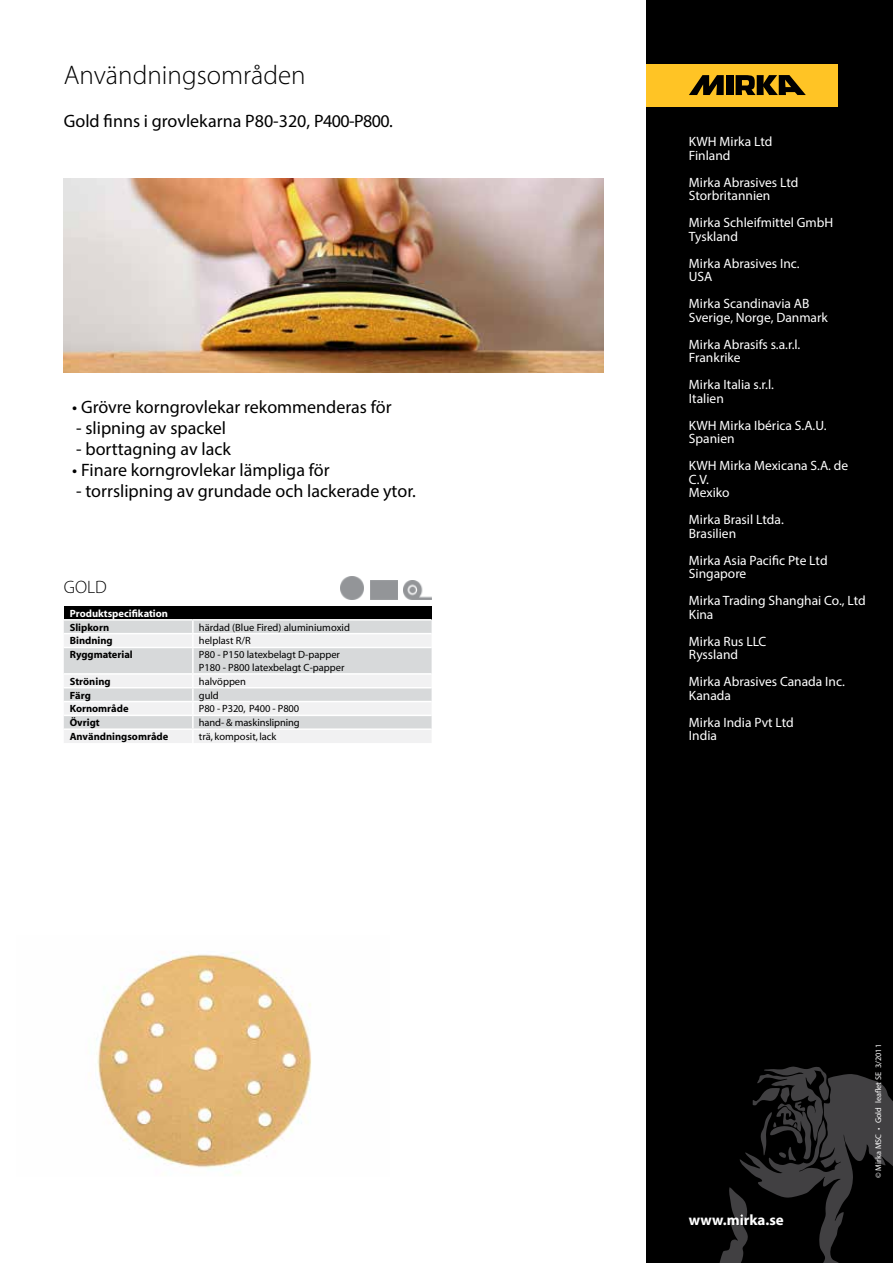
<style>
.page{position:relative;width:893px;height:1263px;background:#fff}
.page>*{position:absolute;margin:0;border:0;box-sizing:border-box;transform-origin:0 0}
.t1{font:300 27px "Myriad Pro";color:#000}
.t2{font:18px "Myriad Pro";color:#000}
.t3{font:300 18px "Myriad Pro";color:#000}
.t4{font:700 15px "Myriad Pro";color:#fff}
.t5{font:13.5px/13.5px "Myriad Pro";color:#fff}
.t6{font:10.5px/12.6px "Myriad";color:#000}
.t7{font:700 10.5px "Myriad";color:#000}
.t8{font:700 10.5px "Myriad";color:#fff}
.t9{font:8.25px "Myriad Pro";color:#fff}
</style>
<div class="page">
<div style="left:646px;top:0;width:247px;height:1263px;background:#000"></div>
<svg style="left:719px;top:1066px;width:174px;height:197px"></svg>
<div style="left:646px;top:64px;width:192px;height:42px;background:#ffc425"></div>
<svg style="left:689px;top:75px;width:35px;height:20px"></svg>
<div style="left:726px;top:75px;width:7px;height:20px;background:#000"></div>
<svg style="left:736px;top:75px;width:70px;height:20px"></svg>
<img style="left:64px;top:179px;width:540px;height:193px">
<img style="left:96px;top:952px;width:216px;height:222px">
<img style="left:403px;top:581px;width:29px;height:18px">
<img style="left:340px;top:576px;width:23px;height:23px">
<div style="left:64px;top:606px;width:368px;height:14px;background:#000"></div>
<svg style="left:64px;top:620px;width:368px;height:123px"></svg>
<hr style="left:64px;top:619px;width:129px;height:1px;background:#fff">
<hr style="left:193px;top:619px;width:239px;height:1px;background:#fff">
<h1 class="t1" style="left:64px;top:59px;width:243px">Användningsområden</h1>
<h2 class="t2" style="left:64px;top:109px;width:331px">Gold finns i grovlekarna P80-320, P400-P800.</h2>
<h2 class="t2" style="left:72px;top:396px;width:321px">• Grövre korngrovlekar rekommenderas för</h2>
<h2 class="t2" style="left:76px;top:417px;width:152px">- slipning av spackel</h2>
<h2 class="t2" style="left:76px;top:438px;width:156px">- borttagning av lack</h2>
<h2 class="t2" style="left:72px;top:459px;width:259px">• Finare korngrovlekar lämpliga för</h2>
<h2 class="t2" style="left:76px;top:480px;width:341px">- torrslipning av grundade och lackerade ytor.</h2>
<h2 class="t3" style="left:64px;top:576px;width:45px">GOLD</h2>
<p class="t8" style="left:70px;top:608px;width:100px">Produktspecifikation</p>
<p class="t7" style="left:70px;top:622px;width:41px">Slipkorn</p>
<p class="t6" style="left:199px;top:621px;width:153px">härdad (Blue Fired) aluminiumoxid</p>
<p class="t7" style="left:70px;top:635px;width:44px">Bindning</p>
<p class="t6" style="left:199px;top:635px;width:53px">helplast R/R</p>
<p class="t7" style="left:70px;top:649px;width:64px">Ryggmaterial</p>
<p class="t6" style="left:199px;top:649px;width:147px">P80 - P150 latexbelagt D-papper<br>P180 - P800 latexbelagt C-papper</p>
<p class="t7" style="left:70px;top:676px;width:42px">Ströning</p>
<p class="t6" style="left:199px;top:675px;width:49px">halvöppen</p>
<p class="t7" style="left:70px;top:690px;width:23px">Färg</p>
<p class="t6" style="left:199px;top:689px;width:22px">guld</p>
<p class="t7" style="left:70px;top:703px;width:60px">Kornområde</p>
<p class="t6" style="left:199px;top:703px;width:102px">P80 - P320, P400 - P800</p>
<p class="t7" style="left:70px;top:717px;width:31px">Övrigt</p>
<p class="t6" style="left:199px;top:717px;width:102px">hand- &amp; maskinslipning</p>
<p class="t7" style="left:70px;top:731px;width:100px">Användningsområde</p>
<p class="t6" style="left:199px;top:731px;width:79px">trä, komposit, lack</p>
<p class="t5" style="left:689px;top:135px;width:85px">KWH Mirka Ltd<br>Finland</p>
<p class="t5" style="left:689px;top:175px;width:111px">Mirka Abrasives Ltd<br>Storbritannien</p>
<p class="t5" style="left:689px;top:216px;width:146px">Mirka Schleifmittel GmbH<br>Tyskland</p>
<p class="t5" style="left:689px;top:256px;width:112px">Mirka Abrasives Inc.<br>USA</p>
<p class="t5" style="left:689px;top:297px;width:141px">Mirka Scandinavia AB<br>Sverige, Norge, Danmark</p>
<p class="t5" style="left:689px;top:337px;width:113px">Mirka Abrasifs s.a.r.l.<br>Frankrike</p>
<p class="t5" style="left:689px;top:378px;width:87px">Mirka Italia s.r.l.<br>Italien</p>
<p class="t5" style="left:689px;top:418px;width:139px">KWH Mirka Ibérica S.A.U.<br>Spanien</p>
<p class="t5" style="left:689px;top:459px;width:161px">KWH Mirka Mexicana S.A. de<br>C.V.<br>Mexiko</p>
<p class="t5" style="left:689px;top:513px;width:96px">Mirka Brasil Ltda.<br>Brasilien</p>
<p class="t5" style="left:689px;top:553px;width:140px">Mirka Asia Pacific Pte Ltd<br>Singapore</p>
<p class="t5" style="left:689px;top:594px;width:178px">Mirka Trading Shanghai Co., Ltd<br>Kina</p>
<p class="t5" style="left:689px;top:634px;width:79px">Mirka Rus LLC<br>Ryssland</p>
<p class="t5" style="left:689px;top:675px;width:157px">Mirka Abrasives Canada Inc.<br>Kanada</p>
<p class="t5" style="left:689px;top:715px;width:106px">Mirka India Pvt Ltd<br>India</p>
<p class="t4" style="left:689px;top:1210px;width:97px">www.mirka.se</p>
<p class="t9" style="left:873px;top:1178px;width:135px;rotate:-90deg">© Mirka MSC • Gold leaflet SE 3/2011</p>
</div>
